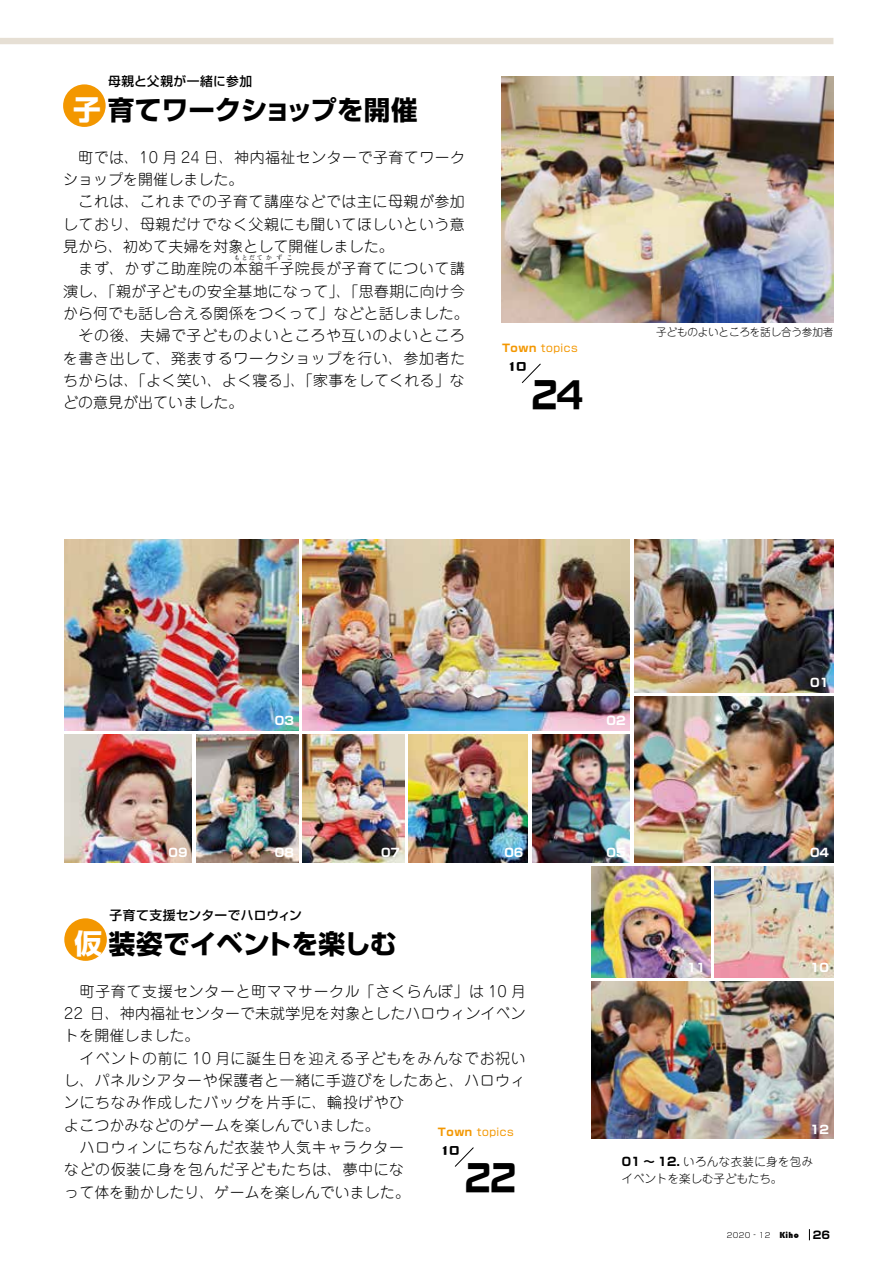
<style>
.page{position:relative;width:893px;height:1263px;background:#fff}
.page>*{position:absolute;margin:0;border:0;box-sizing:border-box;transform-origin:0 0}
.t1{font:42.45px "DF So Gei W7 WINP RKSJ H";color:#000;scale:.8 1}
.t2{font:700 26.55px "Shin Go Pro";letter-spacing:.005em;color:#000}
.t3{font:300 14.85px/22.4px "Jun 101 Pro";letter-spacing:.035em;color:#000}
.t4{font:300 14.85px/22.4px "Jun 101 Pro";letter-spacing:.01em;color:#000;text-align:right}
.t5{font:500 12.75px "Shin Go Pro";letter-spacing:.035em;color:#000}
.t6{font:12.75px "DF So Gei W7 WINP RKSJ H";color:#000}
.t7{font:300 11.7px/17px "Jun 101 Pro";color:#000}
.t8{font:700 11.7px "Shin Go Pro";color:#fff}
.t9{font:10.65px "Shin Go Pro";letter-spacing:.05em;color:#f39700}
.t10{font:300 10.65px "Jun 101 Pro";letter-spacing:-.02em;color:#000}
.t11{font:700 10.65px "Shin Go Pro";color:#000}
.t12{font:9px "Bauhaus 93";color:#000}
.t13{font:300 7.5px "Shin Go Pro";letter-spacing:.035em;color:#000}
.t14{font:300 6.45px "Jun 101 Pro";letter-spacing:.33em;color:#000;scale:.9 1}
.s1{font-size:27.6px;color:#fff}
.s2{font-weight:700}
.s3{font-family:"Shin Go Pro";font-weight:700}
</style>
<div class="page">
<div style="left:0;top:38px;width:833px;height:6px;background:#e6dfd4"></div>
<div style="left:63px;top:84px;width:43px;height:43px;background:#f39700;border-radius:50%"></div>
<svg style="left:521px;top:363px;width:20px;height:20px"></svg>
<img style="left:502px;top:77px;width:331px;height:246px">
<div style="left:64px;top:918px;width:43px;height:43px;background:#f39700;border-radius:50%"></div>
<svg style="left:454px;top:1147px;width:20px;height:20px"></svg>
<img style="left:591px;top:981px;width:242px;height:158px">
<img style="left:591px;top:867px;width:119px;height:110px">
<img style="left:714px;top:867px;width:119px;height:110px">
<img style="left:634px;top:696px;width:199px;height:166px">
<img style="left:634px;top:539px;width:199px;height:153px">
<img style="left:64px;top:539px;width:234px;height:191px">
<img style="left:64px;top:735px;width:128px;height:127px">
<img style="left:302px;top:735px;width:102px;height:127px">
<img style="left:532px;top:735px;width:98px;height:127px">
<img style="left:409px;top:735px;width:119px;height:127px">
<img style="left:302px;top:539px;width:328px;height:191px">
<img style="left:196px;top:735px;width:102px;height:127px">
<p class="t5" style="left:108px;top:71px;width:146px">母親と父親が一緒に参加</p>
<h2 class="t2" style="left:73px;top:89px;width:346px"><span class="s1">子</span>育てワークショップを開催</h2>
<p class="t3" style="left:63px;top:144px;width:403px;text-indent:15px">町では、10 月 24 日、神内福祉センターで子育てワークショップを開催しました。<br>　これは、これまでの子育て講座などでは主に母親が参加しており、母親だけでなく父親にも聞いてほしいという意見から、初めて夫婦を対象として開催しました。<br>　まず、かずこ助産院の本舘千子院長が子育てについて講</p>
<p class="t14" style="left:234px;top:253px;width:33px">もとだて</p>
<p class="t14" style="left:266px;top:253px;width:30px">かずこ</p>
<p class="t3" style="left:63px;top:278px;width:407px">演し、「親が子どもの安全基地になって」、「思春期に向け今から何でも話し合える関係をつくって」などと話しました。　その後、夫婦で子どものよいところや互いのよいところを書き出して、発表するワークショップを行い、参加者たちからは、「よく笑い、よく寝る」、「家事をしてくれる」などの意見が出ていました。</p>
<p class="t9" style="left:502px;top:339px;width:77px"><span class="s2">Town</span> topics</p>
<h1 class="t1" style="left:531px;top:373px;width:65px">24</h1>
<p class="t6" style="left:507px;top:360px;width:21px">10</p>
<p class="t10" style="left:656px;top:324px;width:179px">子どものよいところを話し合う参加者</p>
<p class="t8" style="left:168px;top:843px;width:21px">09</p>
<p class="t8" style="left:275px;top:712px;width:21px">03</p>
<p class="t8" style="left:275px;top:843px;width:21px">08</p>
<p class="t5" style="left:109px;top:905px;width:194px">子育て支援センターでハロウィン</p>
<p class="t8" style="left:381px;top:843px;width:21px">07</p>
<h2 class="t2" style="left:74px;top:923px;width:324px"><span class="s1">仮</span>装姿でイベントを楽しむ</h2>
<p class="t8" style="left:504px;top:843px;width:21px">06</p>
<p class="t4" style="left:80px;top:978px;width:448px">町子育て支援センターと町ママサークル「さくらんぼ」は 10 月日、神内福祉センターで未就学児を対象としたハロウィンイベン</p>
<p class="t3" style="left:64px;top:1000px;width:463px">22<br>トを開催しました。<br>　イベントの前に 10 月に誕生日を迎える子どもをみんなでお祝いし、パネルシアターや保護者と一緒に手遊びをしたあと、ハロウィンにちなみ作成したバッグを片手に、輪投げやひ<br>よこつかみなどのゲームを楽しんでいました。<br>　ハロウィンにちなんだ衣装や人気キャラクター<br>などの仮装に身を包んだ子どもたちは、夢中にな<br>って体を動かしたり、ゲームを楽しんでいました。</p>
<p class="t9" style="left:438px;top:1123px;width:77px"><span class="s2">Town</span> topics</p>
<h1 class="t1" style="left:465px;top:1157px;width:65px">22</h1>
<p class="t6" style="left:440px;top:1144px;width:21px">10</p>
<p class="t8" style="left:606px;top:712px;width:21px">02</p>
<p class="t8" style="left:606px;top:843px;width:21px">05</p>
<p class="t8" style="left:687px;top:958px;width:21px">11</p>
<p class="t8" style="left:810px;top:673px;width:21px">01</p>
<p class="t8" style="left:810px;top:843px;width:21px">04</p>
<p class="t8" style="left:810px;top:958px;width:21px">10</p>
<p class="t8" style="left:810px;top:1120px;width:21px">12</p>
<p class="t7" style="left:622px;top:1151px;width:193px"><span class="s3">01 ～ 12.</span> いろんな衣装に身を包みイベントを楽しむ子どもたち。</p>
<p class="t13" style="left:727px;top:1229px;width:45px">2020 - 12</p>
<p class="t12" style="left:779px;top:1229px;width:21px">Kiho</p>
<p class="t11" style="left:813px;top:1226px;width:19px">26</p>
</div>
